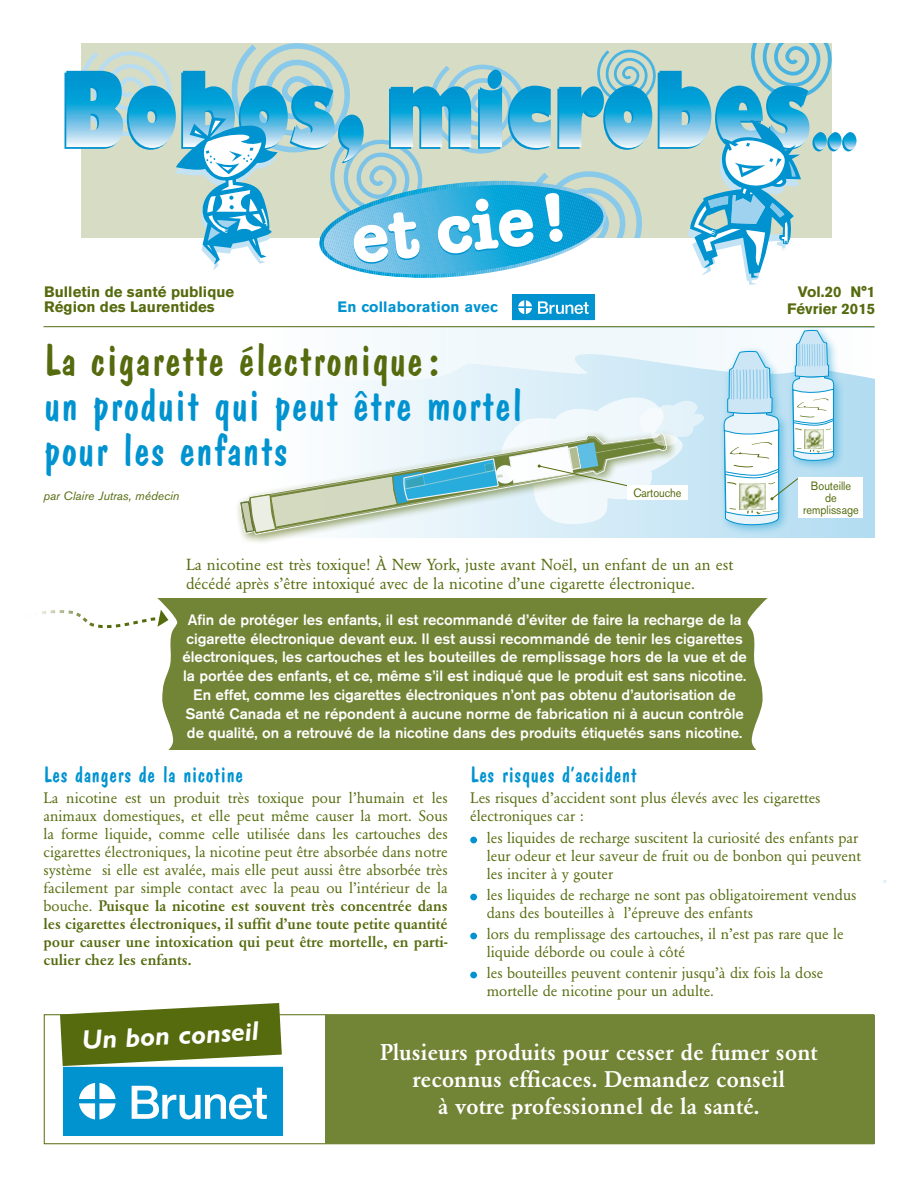
<style>
.page{position:relative;width:918px;height:1188px;background:#fff}
.page>*{position:absolute;margin:0;border:0;box-sizing:border-box;transform-origin:0 0}
.t1{font:45px/45px "Dom Casual";color:#0093d0}
.t2{font:45px "Dom Casual";color:#556b0e}
.t3{font:italic 700 27px "Gill Sans";color:#fff}
.t4{font:500 22.5px/27px "Garamond BE";color:#fff;text-align:center}
.t5{font:22.5px "Dom Casual";color:#0093d0}
.t6{font:15.9px/18.9px "Garamond BE";color:#556b0e}
.t7{font:15px/18px "Garamond BE";color:#556b0e}
.t8{font:500 15px/18.9px "Akzidenz Grotesk BE";color:#fff;text-align:center}
.t9{font:700 15px/16.5px "Akzidenz Grotesk BE";color:#556b0e;text-align:right}
.t10{font:700 15px "Akzidenz Grotesk BE";letter-spacing:.015em;color:#0093d0}
.t11{font:12px/12px "Akzidenz Grotesk BE";color:#556b0e;text-align:center;scale:.9 1}
.t12{font:italic 12px "Akzidenz Grotesk BE";color:#556b0e}
.s1{font-weight:500}
</style>
<div class="page">
<div style="left:44px;top:598px;width:834px;height:152px;background:#728436"></div>
<svg style="left:346px;top:382px;width:528px;height:156px;background:#cbe7f5"></svg>
<div style="left:44px;top:1014px;width:830px;height:130px;background:#fff;border:1px solid #556b0e"></div>
<div style="left:325px;top:1015px;width:549px;height:129px;background:#728436"></div>
<svg style="left:60px;top:1003px;width:222px;height:63px"></svg>
<svg style="left:64px;top:44px;width:793px;height:241px"></svg>
<div style="left:63px;top:1067px;width:220px;height:69px;background:#0093d0"></div>
<svg style="left:132px;top:1086px;width:135px;height:33px"></svg>
<svg style="left:79px;top:1083px;width:37px;height:36px"></svg>
<div style="left:512px;top:294px;width:83px;height:26px;background:#0093d0"></div>
<svg style="left:538px;top:301px;width:51px;height:13px"></svg>
<svg style="left:518px;top:300px;width:14px;height:14px"></svg>
<hr style="left:44px;top:326px;width:830px;height:1px;background:#556b0e">
<svg style="left:61px;top:326px;width:814px;height:56px;fill:#f5fafd"></svg>
<div style="left:234px;top:428px;width:456px;height:140px;background:#556b0e;opacity:.75"></div>
<svg style="left:239px;top:431px;width:429px;height:105px"></svg>
<div style="left:470px;top:837px;width:7px;height:6px;background:#0093d0;border-radius:50%"></div>
<div style="left:470px;top:894px;width:7px;height:6px;background:#0093d0;border-radius:50%"></div>
<div style="left:470px;top:933px;width:7px;height:6px;background:#0093d0;border-radius:50%"></div>
<div style="left:470px;top:972px;width:7px;height:6px;background:#0093d0;border-radius:50%"></div>
<svg style="left:240px;top:396px;width:466px;height:138px"></svg>
<div style="left:627px;top:485px;width:61px;height:15px;background:#fff"></div>
<svg style="left:42px;top:598px;width:136px;height:152px;background:#f3f4ee"></svg>
<svg style="left:747px;top:598px;width:131px;height:152px;background:#f5f6f0"></svg>
<div style="left:718px;top:346px;width:85px;height:201px;background:#0093d0;opacity:.45"></div>
<div style="left:787px;top:325px;width:69px;height:156px;background:#0093d0;opacity:.45"></div>
<svg style="left:722px;top:329px;width:113px;height:199px"></svg>
<div style="left:799px;top:477px;width:64px;height:41px;background:#fff"></div>
<p class="t9" style="left:44px;top:284px;width:191px;line-height:15px;text-align:left">Bulletin de santé publique<br>Région des Laurentides</p>
<p class="t10" style="left:337px;top:298px;width:162px">En collaboration avec</p>
<h1 class="t2" style="left:44px;top:334px;width:398px">La cigarette électronique:</h1>
<h1 class="t1" style="left:44px;top:383px;width:481px">un produit qui peut être mortel pour les enfants</h1>
<p class="t12" style="left:44px;top:488px;width:137px">par Claire Jutras, médecin</p>
<p class="t9" style="left:787px;top:284px;width:90px">Vol.20 N°1<br>Février 2015</p>
<p class="t11" style="left:633px;top:487px;width:55px">Cartouche</p>
<p class="t11" style="left:803px;top:480px;width:63px">Bouteille<br>de remplissage</p>
<p class="t6" style="left:186px;top:555px;width:549px">La nicotine est très toxique! À New York, juste avant Noël, un enfant de un an est décédé après s’être intoxiqué avec de la nicotine d’une cigarette électronique.</p>
<p class="t8" style="left:182px;top:610px;width:566px">Afin de protéger les enfants, il est recommandé d’éviter de faire la recharge de la cigarette électronique devant eux. Il est aussi recommandé de tenir les cigarettes électroniques, les cartouches et les bouteilles de remplissage hors de la vue et de la portée des enfants, et ce, même s’il est indiqué que le produit est sans nicotine.<br>En effet, comme les cigarettes électroniques n’ont pas obtenu d’autorisation de Santé Canada et ne répondent à aucune norme de fabrication ni à aucun contrôle de qualité, on a retrouvé de la nicotine dans des produits étiquetés sans nicotine.</p>
<h3 class="t5" style="left:44px;top:761px;width:201px">Les dangers de la nicotine</h3>
<p class="t7" style="left:44px;top:789px;width:406px;text-align:justify">La nicotine est un produit très toxique pour l’humain et les animaux domestiques, et elle peut même causer la mort. Sous la forme liquide, comme celle utilisée dans les cartouches des cigarettes électroniques, la nicotine peut être absorbée dans notre système si elle est avalée, mais elle peut aussi être absorbée très facilement par simple contact avec la peau ou l’intérieur de la bouche. <span class="s1">Puisque la nicotine est souvent très concentrée dans les cigarettes électroniques, il suffit d’une toute petite quantité pour causer une intoxication qui peut être mortelle, en parti&shy;culier chez les enfants.</span></p>
<h3 class="t5" style="left:470px;top:761px;width:169px">Les risques d’accident</h3>
<p class="t7" style="left:470px;top:789px;width:352px">Les risques d’accident sont plus élevés avec les cigarettes électroniques car :</p>
<p class="t7" style="left:487px;top:829px;width:376px">les liquides de recharge suscitent la curiosité des enfants par leur odeur et leur saveur de fruit ou de bonbon qui peuvent les inciter à y gouter</p>
<p class="t7" style="left:487px;top:886px;width:371px">les liquides de recharge ne sont pas obligatoirement vendus dans des bouteilles à l’épreuve des enfants</p>
<p class="t7" style="left:487px;top:925px;width:359px">lors du remplissage des cartouches, il n’est pas rare que le liquide déborde ou coule à côté</p>
<p class="t7" style="left:487px;top:964px;width:338px">les bouteilles peuvent contenir jusqu’à dix fois la dose mortelle de nicotine pour un adulte.</p>
<h2 class="t3" style="left:81px;top:1025px;width:179px;rotate:-3deg">Un bon conseil</h2>
<h3 class="t4" style="left:380px;top:1039px;width:439px">Plusieurs produits pour cesser de fumer sont reconnus efficaces. Demandez conseil<br>à votre professionnel de la santé.</h3>
</div>
